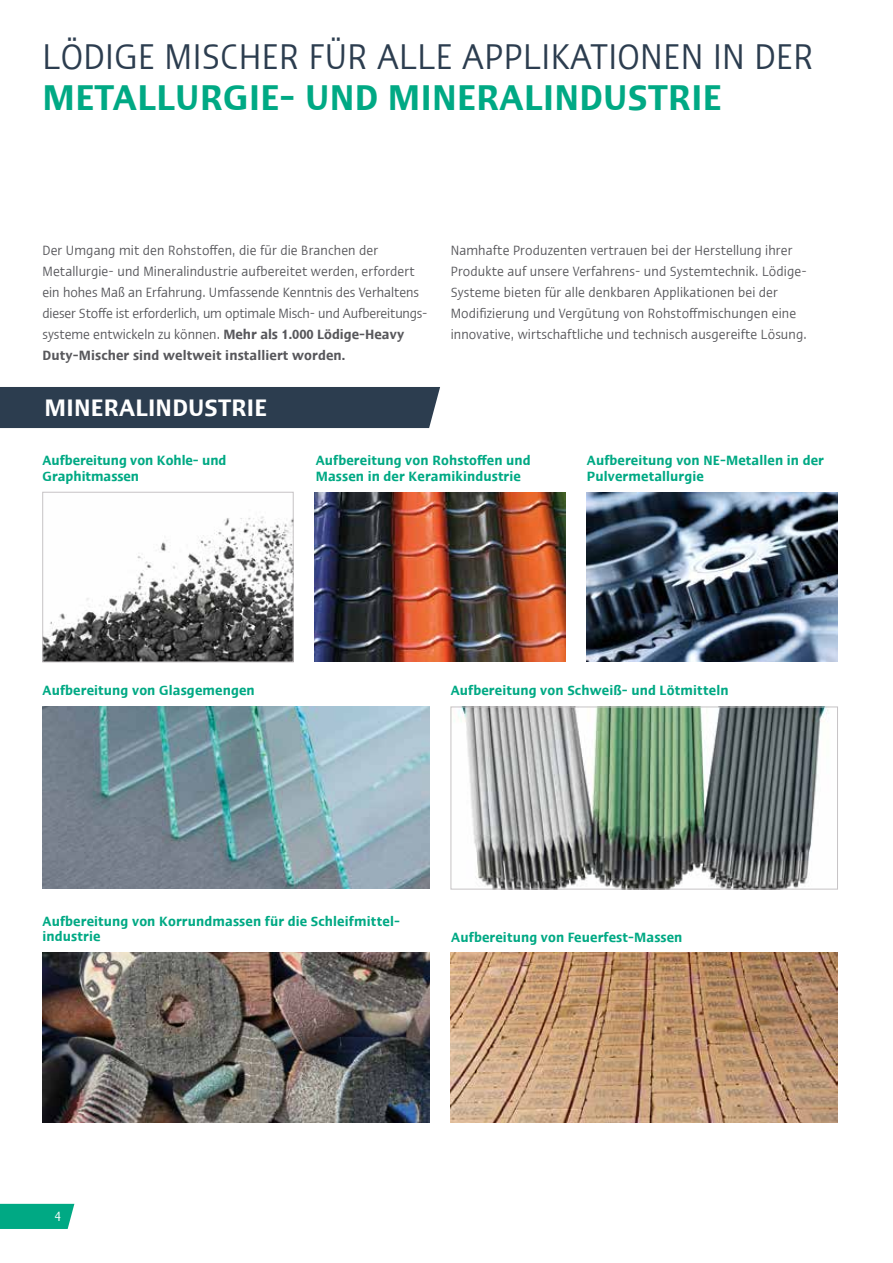
<style>
.page{position:relative;width:893px;height:1263px;background:#fff}
.page>*{position:absolute;margin:0;border:0;box-sizing:border-box;transform-origin:0 0}
.t1{font:condensed 36px "Ergo Com";letter-spacing:.01em;color:#2c3d4f}
.t2{font:600 condensed 36px "Ergo Com";letter-spacing:.01em;color:#00a984}
.t3{font:600 condensed 24px "Ergo Com";letter-spacing:.01em;color:#fff}
.t4{font:condensed 13.5px/21px "Ergo Com";letter-spacing:.01em;color:#58585c}
.t5{font:600 condensed 13.5px/15.8px "Ergo Com";letter-spacing:.01em;color:#00a984}
.t6{font:condensed 13.5px "Ergo Com";color:#fff}
.s1{font-weight:600}
</style>
<div class="page">
<div style="left:0;top:1204px;width:74px;height:25px;background:#00a984"></div>
<img style="left:45px;top:516px;width:246px;height:144px">
<div style="left:43px;top:492px;width:250px;height:170px;border:1px solid #c6c3c5"></div>
<img style="left:43px;top:706px;width:386px;height:183px">
<img style="left:451px;top:952px;width:387px;height:171px">
<img style="left:315px;top:492px;width:251px;height:170px">
<img style="left:454px;top:709px;width:375px;height:178px">
<div style="left:451px;top:707px;width:387px;height:182px;border:1px solid #c6c3c5"></div>
<img style="left:587px;top:492px;width:251px;height:170px">
<img style="left:43px;top:952px;width:386px;height:171px">
<div style="left:0;top:387px;width:440px;height:41px;background:#2c3d4f"></div>
<h1 class="t1" style="left:43px;top:31px;width:773px">LÖDIGE MISCHER FÜR ALLE APPLIKATIONEN IN DER</h1>
<h1 class="t2" style="left:43px;top:70px;width:681px">METALLURGIE- UND MINERALINDUSTRIE</h1>
<p class="t4" style="left:43px;top:239px;width:387px">Der Umgang mit den Rohstoffen, die für die Branchen der Metallurgie- und Mineralindustrie aufbereitet werden, erfordert ein hohes Maß an Erfahrung. Umfassende Kenntnis des Verhaltens dieser Stoffe ist erforderlich, um optimale Misch- und Aufbereitungs&shy;systeme entwickeln zu können. <span class="s1">Mehr als 1.000 Lödige-Heavy Duty-Mischer sind weltweit installiert worden.</span></p>
<p class="t4" style="left:451px;top:239px;width:357px">Namhafte Produzenten vertrauen bei der Herstellung ihrer Produkte auf unsere Verfahrens- und Systemtechnik. Lödige-Systeme bieten für alle denkbaren Applikationen bei der Modifizierung und Vergütung von Rohstoffmischungen eine innovative, wirtschaftliche und technisch ausgereifte Lösung.</p>
<h2 class="t3" style="left:45px;top:389px;width:224px">MINERALINDUSTRIE</h2>
<p class="t5" style="left:43px;top:451px;width:185px">Aufbereitung von Kohle- und<br>Graphitmassen</p>
<p class="t5" style="left:316px;top:451px;width:217px">Aufbereitung von Rohstoffen und<br>Massen in der Keramikindustrie</p>
<p class="t5" style="left:587px;top:451px;width:239px">Aufbereitung von NE-Metallen in der<br>Pulvermetallurgie</p>
<p class="t5" style="left:43px;top:681px;width:214px">Aufbereitung von Glasgemengen</p>
<p class="t5" style="left:451px;top:681px;width:279px">Aufbereitung von Schweiß- und Lötmitteln</p>
<p class="t5" style="left:43px;top:912px;width:359px;line-height:15px">Aufbereitung von Korrundmassen für die Schleifmittel&shy;industrie</p>
<p class="t5" style="left:451px;top:929px;width:233px">Aufbereitung von Feuerfest-Massen</p>
<p class="t6" style="left:54px;top:1207px;width:8px">4</p>
</div>
